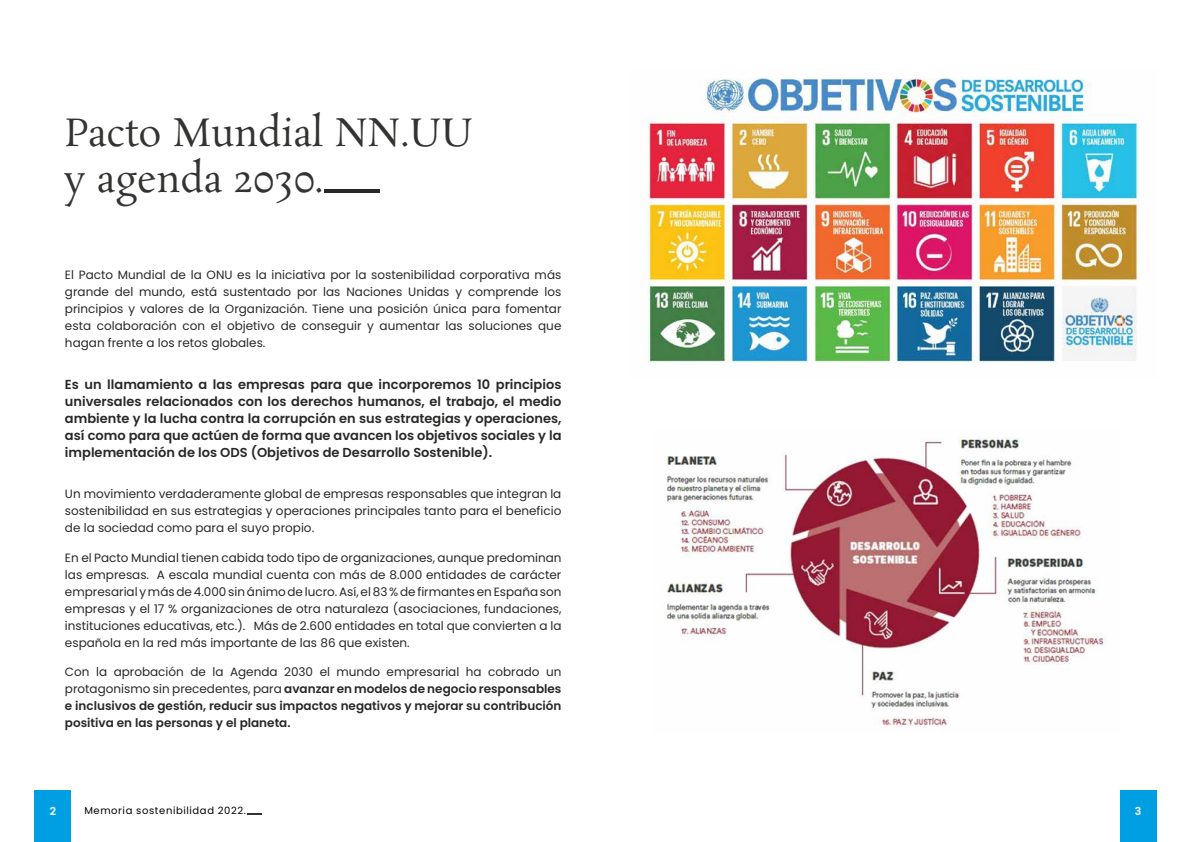
<style>
.page{position:relative;width:1191px;height:842px;background:#fff}
.page>*{position:absolute;margin:0;border:0;box-sizing:border-box;transform-origin:0 0}
.t1{font:38px/45.6px "Rosarivo";color:#333332}
.t2{font:600 13px/17px "Poppins";color:#282827;text-align:justify}
.t3{font:12px/17px "Poppins";color:#282827;text-align:justify}
.t4{font:600 12px/17px "Poppins";color:#282827;text-align:justify}
.t5{font:600 11px "Poppins";color:#fff}
.t6{font:10px "Poppins";letter-spacing:.06em;color:#000}
.s1{font-weight:400}
</style>
<div class="page">
<div style="left:35px;top:790px;width:36px;height:52px;background:#009fe3"></div>
<div style="left:1119px;top:790px;width:37px;height:52px;background:#009fe3"></div>
<img style="left:666px;top:437px;width:440px;height:289px">
<img style="left:641px;top:78px;width:497px;height:289px">
<hr style="left:324px;top:189px;width:55px;height:3px;background:#282827">
<svg style="left:247px;top:813px;width:15px;height:1px"></svg>
<h1 class="t1" style="left:65px;top:113px;width:409px">Pacto Mundial NN.UU y agenda 2030.</h1>
<p class="t3" style="left:65px;top:266px;width:498px">El Pacto Mundial de la ONU es la iniciativa por la sostenibilidad corporativa más grande del mundo, está sustentado por las Naciones Unidas y comprende los principios y valores de la Organización. Tiene una posición única para fomentar esta colaboración con el objetivo de conseguir y aumentar las soluciones que hagan frente a los retos globales.</p>
<p class="t2" style="left:65px;top:376px;width:498px">Es un llamamiento a las empresas para que incorporemos 10 principios universales relacionados con los derechos humanos, el trabajo, el medio ambiente y la lucha contra la corrupción en sus estrategias y operaciones, así como para que actúen de forma que avancen los objetivos sociales y la implementación de los ODS (Objetivos de Desarrollo Sostenible).</p>
<p class="t3" style="left:65px;top:485px;width:498px">Un movimiento verdaderamente global de empresas responsables que integran la sostenibilidad en sus estrategias y operaciones principales tanto para el beneficio de la sociedad como para el suyo propio.</p>
<p class="t3" style="left:65px;top:549px;width:498px">En el Pacto Mundial tienen cabida todo tipo de organizaciones, aunque predominan las empresas. A escala mundial cuenta con más de 8.000 entidades de carácter empresarial y más de 4.000 sin ánimo de lucro. Así, el 83 % de firmantes en España son empresas y el 17 % organizaciones de otra naturaleza (asociaciones, fundaciones, instituciones educativas, etc.). Más de 2.600 entidades en total que convierten a la española en la red más importante de las 86 que existen.</p>
<p class="t4" style="left:65px;top:663px;width:498px"><span class="s1">Con la aprobación de la Agenda 2030 el mundo empresarial ha cobrado un protagonismo sin precedentes, para</span> avanzar en modelos de negocio responsables e inclusivos de gestión, reducir sus impactos negativos y mejorar su contribución positiva en las personas y el planeta.</p>
<p class="t5" style="left:50px;top:804px;width:8px">2</p>
<p class="t6" style="left:84px;top:805px;width:163px">Memoria sostenibilidad 2022.</p>
<p class="t5" style="left:1134px;top:804px;width:8px">3</p>
</div>
